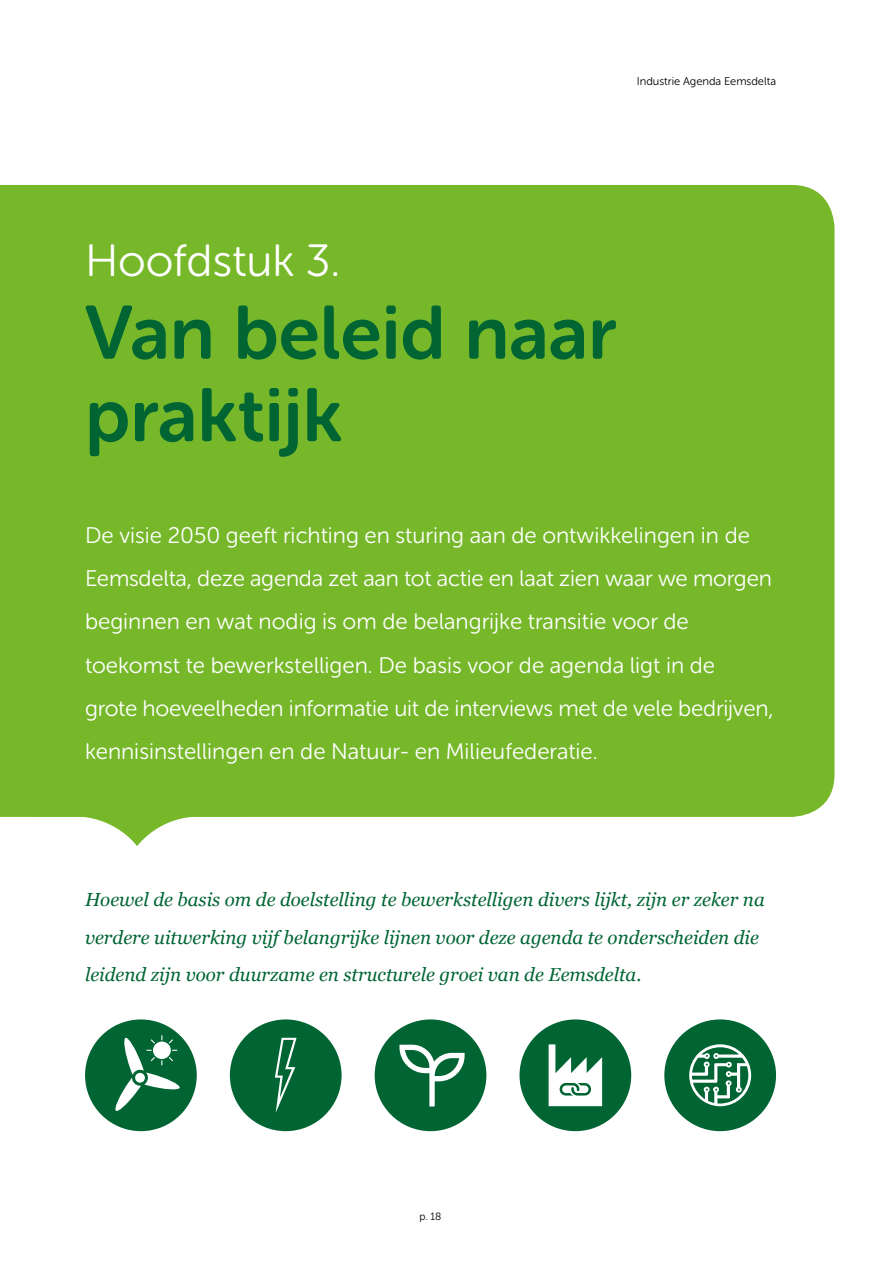
<style>
.page{position:relative;width:893px;height:1263px;background:#fff}
.page>*{position:absolute;margin:0;border:0;box-sizing:border-box;transform-origin:0 0}
.t1{font:75px/82.5px "Museo Sans Rounded 700";color:#006533}
.t2{font:45px "Museo Sans Rounded 300";color:#fff}
.t3{font:22.5px/43.2px "Museo Sans Rounded 300";color:#fff}
.t4{font:italic 18.75px/37.5px "Georgia";color:#006533}
.t5{font:11.25px "Museo Sans Rounded 300";color:#000}
.t6{font:10.5px "Museo Sans Rounded 300";color:#000}
</style>
<div class="page">
<div style="left:85px;top:1019px;width:112px;height:112px;background:#006533;border-radius:50%"></div>
<svg style="left:115px;top:1035px;width:65px;height:76px"></svg>
<div style="left:519px;top:1019px;width:112px;height:112px;background:#006533;border-radius:50%"></div>
<svg style="left:549px;top:1044px;width:53px;height:62px"></svg>
<div style="left:375px;top:1019px;width:111px;height:112px;background:#006533;border-radius:50%"></div>
<svg style="left:399px;top:1045px;width:66px;height:61px"></svg>
<div style="left:664px;top:1019px;width:112px;height:112px;background:#006533;border-radius:50%"></div>
<svg style="left:689px;top:1044px;width:62px;height:62px"></svg>
<div style="left:230px;top:1019px;width:112px;height:112px;background:#006533;border-radius:50%"></div>
<svg style="left:275px;top:1038px;width:22px;height:75px"></svg>
<svg style="left:84px;top:817px;width:106px;height:29px"></svg>
<div style="left:0;top:185px;width:834px;height:632px;background:#76b82a"></div>
<p class="t5" style="left:637px;top:75px;width:141px">Industrie Agenda Eemsdelta</p>
<h2 class="t2" style="left:85px;top:236px;width:257px">Hoofdstuk 3.</h2>
<h1 class="t1" style="left:85px;top:292px;width:533px">Van beleid naar praktijk</h1>
<p class="t3" style="left:85px;top:514px;width:690px">De visie 2050 geeft richting en sturing aan de ontwikkelingen in de Eemsdelta, deze agenda zet aan tot actie en laat zien waar we morgen beginnen en wat nodig is om de belangrijke transitie voor de toekomst te bewerkstelligen. De basis voor de agenda ligt in de<br>grote hoeveelheden informatie uit de interviews met de vele bedrijven, kennisinstellingen en de Natuur- en Milieufederatie.</p>
<p class="t4" style="left:85px;top:880px;width:681px">Hoewel de basis om de doelstelling te bewerkstelligen divers lijkt, zijn er zeker na verdere uitwerking vijf belangrijke lijnen voor deze agenda te onderscheiden die leidend zijn voor duurzame en structurele groei van de Eemsdelta.</p>
<p class="t6" style="left:420px;top:1210px;width:23px">p. 18</p>
</div>
